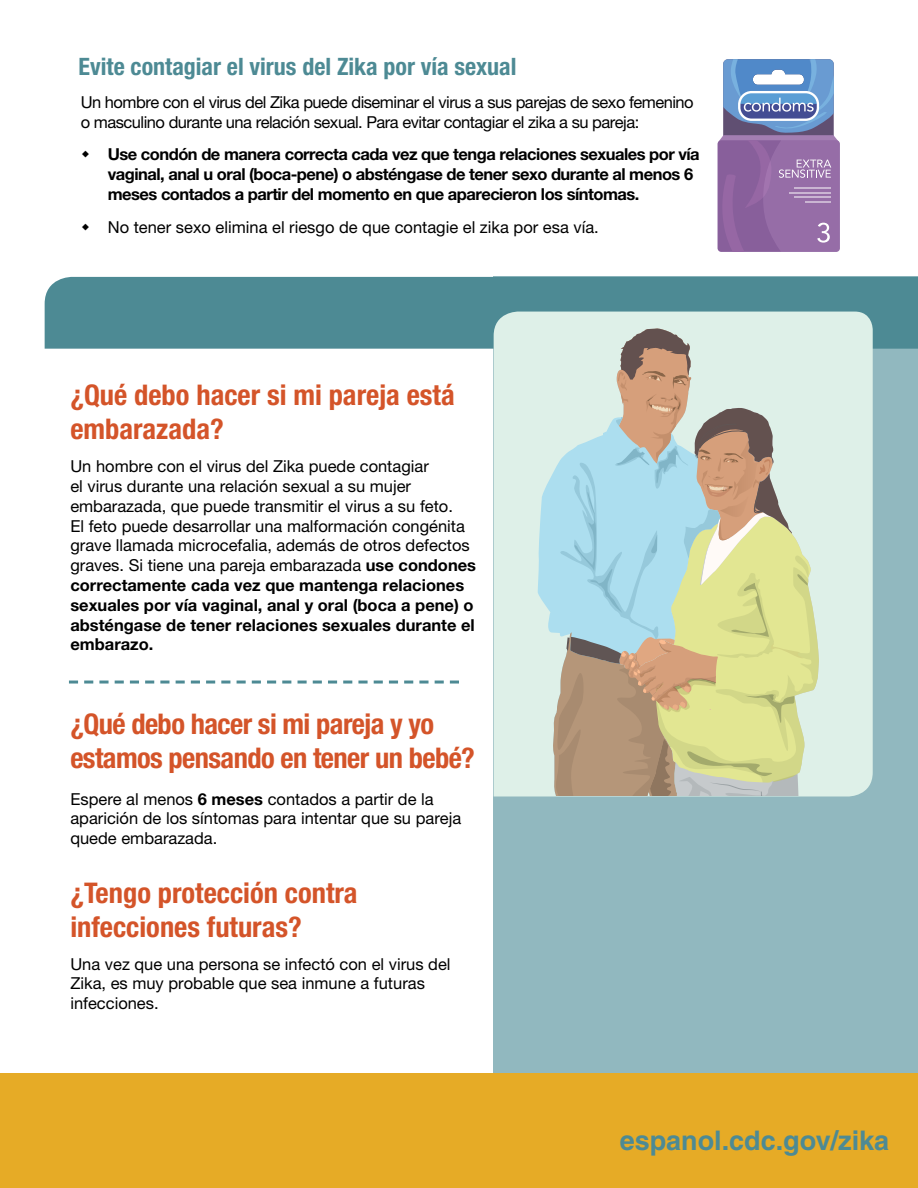
<style>
.page{position:relative;width:918px;height:1188px;background:#fff}
.page>*{position:absolute;margin:0;border:0;box-sizing:border-box;transform-origin:0 0}
.t1{font:700 condensed 28.5px/34.2px "Helvetica Neue LT Pro";color:#d45429}
.t2{font:700 condensed 28.5px/34.2px "Helvetica Neue LT Pro";letter-spacing:-.02em;color:#d45429}
.t3{font:700 27px "Helvetica LT Std";color:#4d8a94}
.t4{font:700 condensed 24px "Helvetica Neue LT Pro";color:#4d8a94}
.t5{font:16.5px/19.8px "Helvetica Neue LT Pro";color:#000}
.t6{font:700 16.5px/19.8px "Helvetica Neue LT Pro";letter-spacing:-.03em;color:#000}
.t7{font:16.5px/19.8px "Helvetica Neue LT Pro";letter-spacing:-.03em;color:#000}
.s1{font-weight:700}
</style>
<div class="page">
<div style="left:494px;top:276px;width:424px;height:806px;background:#91b8bf"></div>
<svg style="left:69px;top:681px;width:390px;height:3px"></svg>
<div style="left:0;top:1073px;width:918px;height:115px;background:#e6ab26"></div>
<div style="left:45px;top:277px;width:873px;height:72px;background:#4d8a94"></div>
<svg style="left:718px;top:59px;width:122px;height:193px;background:#8d81b4"></svg>
<hr style="left:794px;top:188px;width:37px;height:1px;background:#fff">
<hr style="left:794px;top:197px;width:37px;height:1px;background:#fff">
<hr style="left:805px;top:201px;width:26px;height:2px;background:#fff">
<hr style="left:789px;top:192px;width:42px;height:1px;background:#fff">
<div style="left:494px;top:312px;width:379px;height:485px;background:#def0e8"></div>
<svg style="left:538px;top:328px;width:13px;height:468px;background:#d2ebe9"></svg>
<svg style="left:551px;top:328px;width:268px;height:468px;background:#c5cbb2"></svg>
<p class="t4" style="left:79px;top:52px;width:439px">Evite contagiar el virus del Zika por vía sexual</p>
<p class="t7" style="left:81px;top:92px;width:614px">Un hombre con el virus del Zika puede diseminar el virus a sus parejas de sexo femenino o masculino durante una relación sexual. Para evitar contagiar el zika a su pareja:</p>
<p class="t6" style="left:108px;top:144px;width:594px">Use condón de manera correcta cada vez que tenga relaciones sexuales por vía vaginal, anal u oral (boca-pene) o absténgase de tener sexo durante al menos 6 meses contados a partir del momento en que aparecieron los síntomas.</p>
<p class="t5" style="left:108px;top:217px;width:493px">No tener sexo elimina el riesgo de que contagie el zika por esa vía.</p>
<p class="t1" style="left:70px;top:377px;width:386px">¿Qué debo hacer si mi pareja está embarazada?</p>
<p class="t5" style="left:70px;top:456px;width:407px">Un hombre con el virus del Zika puede contagiar<br>el virus durante una relación sexual a su mujer embarazada, que puede transmitir el virus a su feto.<br>El feto puede desarrollar una malformación congénita grave llamada microcefalia, además de otros defectos graves. Si tiene una pareja embarazada <span class="s1">use condones correctamente cada vez que mantenga relaciones sexuales por vía vaginal, anal y oral (boca a pene) o absténgase de tener relaciones sexuales durante el embarazo.</span></p>
<p class="t2" style="left:70px;top:706px;width:406px">¿Qué debo hacer si mi pareja y yo estamos pensando en tener un bebé?</p>
<p class="t5" style="left:70px;top:789px;width:392px">Espere al menos <span class="s1">6 meses</span> contados a partir de la aparición de los síntomas para intentar que su pareja quede embarazada.</p>
<p class="t1" style="left:70px;top:875px;width:289px">¿Tengo protección contra infecciones futuras?</p>
<p class="t5" style="left:70px;top:954px;width:382px">Una vez que una persona se infectó con el virus del<br>Zika, es muy probable que sea inmune a futuras infecciones.</p>
<p class="t3" style="left:620px;top:1124px;width:271px">espanol.cdc.gov/zika</p>
</div>
